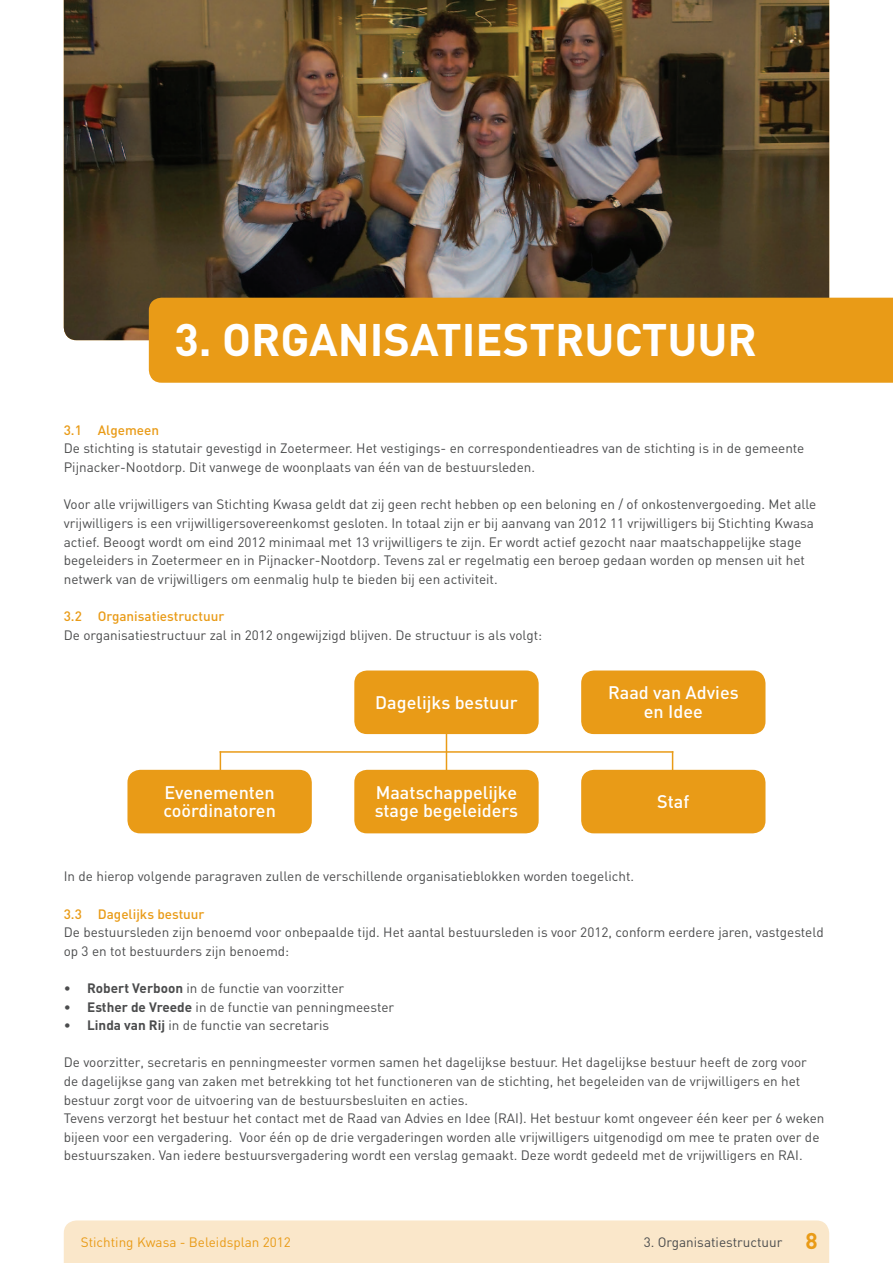
<style>
.page{position:relative;width:893px;height:1263px;background:#fff}
.page>*{position:absolute;margin:0;border:0;box-sizing:border-box;transform-origin:0 0}
.t1{font:700 45px "DIN";color:#fff}
.t2{font:700 22.5px "DIN";color:#e99b17}
.t3{font:500 18px/18.6px "DIN";color:#fff}
.t4{font:13.5px/18.6px "DIN";color:#4b4c4d}
.t5{font:500 13.5px "DIN";color:#e99b17}
.t6{font:13.5px "DIN";color:#e99b17}
.s1{font-weight:700}
</style>
<div class="page">
<div style="left:64px;top:1220px;width:765px;height:43px;background:#fae7ca"></div>
<img style="left:64px;top:0;width:765px;height:340px">
<div style="left:149px;top:298px;width:744px;height:85px;background:#e99b17"></div>
<div style="left:354px;top:670px;width:185px;height:64px;background:#e99b17;border-radius:13px"></div>
<div style="left:354px;top:770px;width:185px;height:63px;background:#e99b17;border-radius:13px"></div>
<div style="left:581px;top:770px;width:184px;height:63px;background:#e99b17;border-radius:13px"></div>
<div style="left:581px;top:670px;width:184px;height:64px;background:#e99b17;border-radius:13px"></div>
<div style="left:127px;top:770px;width:185px;height:63px;background:#e99b17;border-radius:13px"></div>
<hr style="left:446px;top:712px;width:1px;height:73px;background:#e99b17">
<hr style="left:220px;top:751px;width:453px;height:2px;background:#e99b17">
<hr style="left:672px;top:751px;width:1px;height:73px;background:#e99b17">
<hr style="left:220px;top:751px;width:1px;height:73px;background:#e99b17">
<h1 class="t1" style="left:174px;top:311px;width:584px">3. ORGANISATIESTRUCTUUR</h1>
<p class="t5" style="left:64px;top:421px;width:97px">3.1 Algemeen</p>
<p class="t4" style="left:64px;top:439px;width:742px">De stichting is statutair gevestigd in Zoetermeer. Het vestigings- en correspondentieadres van de stichting is in de gemeente<br>Pijnacker-Nootdorp. Dit vanwege de woonplaats van één van de bestuursleden.</p>
<p class="t4" style="left:64px;top:495px;width:754px">Voor alle vrijwilligers van Stichting Kwasa geldt dat zij geen recht hebben op een beloning en / of onkostenvergoeding. Met alle vrijwilligers is een vrijwilligersovereenkomst gesloten. In totaal zijn er bij aanvang van 2012 11 vrijwilligers bij Stichting Kwasa actief. Beoogt wordt om eind 2012 minimaal met 13 vrijwilligers te zijn. Er wordt actief gezocht naar maatschappelijke stage begeleiders in Zoetermeer en in Pijnacker-Nootdorp. Tevens zal er regelmatig een beroep gedaan worden op mensen uit het netwerk van de vrijwilligers om eenmalig hulp te bieden bij een activiteit.</p>
<p class="t5" style="left:64px;top:607px;width:162px">3.2 Organisatiestructuur</p>
<p class="t4" style="left:64px;top:625px;width:480px">De organisatiestructuur zal in 2012 ongewijzigd blijven. De structuur is als volgt:</p>
<h3 class="t3" style="left:375px;top:692px;width:144px">Dagelijks bestuur</h3>
<h3 class="t3" style="left:608px;top:683px;width:132px;text-align:center">Raad van Advies en Idee</h3>
<h3 class="t3" style="left:375px;top:782px;width:145px">Maatschappelijke stage begeleiders</h3>
<h3 class="t3" style="left:163px;top:782px;width:114px">Evenementen coördinatoren</h3>
<h3 class="t3" style="left:657px;top:791px;width:34px">Staf</h3>
<p class="t4" style="left:64px;top:867px;width:572px">In de hierop volgende paragraven zullen de verschillende organisatieblokken worden toegelicht.</p>
<p class="t5" style="left:64px;top:905px;width:142px">3.3 Dagelijks bestuur</p>
<p class="t4" style="left:64px;top:923px;width:761px">De bestuursleden zijn benoemd voor onbepaalde tijd. Het aantal bestuursleden is voor 2012, conform eerdere jaren, vastgesteld op 3 en tot bestuurders zijn benoemd:</p>
<p class="t4" style="left:64px;top:978px;width:282px">• <span class="s1">Robert Verboon</span> in de functie van voorzitter</p>
<p class="t4" style="left:64px;top:997px;width:332px">• <span class="s1">Esther de Vreede</span> in de functie van penningmeester</p>
<p class="t4" style="left:64px;top:1016px;width:267px">• <span class="s1">Linda van Rij</span> in de functie van secretaris</p>
<p class="t4" style="left:64px;top:1053px;width:762px">De voorzitter, secretaris en penningmeester vormen samen het dagelijkse bestuur. Het dagelijkse bestuur heeft de zorg voor de dagelijkse gang van zaken met betrekking tot het functioneren van de stichting, het begeleiden van de vrijwilligers en het bestuur zorgt voor de uitvoering van de bestuursbesluiten en acties.<br>Tevens verzorgt het bestuur het contact met de Raad van Advies en Idee (RAI). Het bestuur komt ongeveer één keer per 6 weken bijeen voor een vergadering. Voor één op de drie vergaderingen worden alle vrijwilligers uitgenodigd om mee te praten over de bestuurszaken. Van iedere bestuursvergadering wordt een verslag gemaakt. Deze wordt gedeeld met de vrijwilligers en RAI.</p>
<p class="t6" style="left:81px;top:1234px;width:212px">Stichting Kwasa - Beleidsplan 2012</p>
<h2 class="t2" style="left:806px;top:1226px;width:14px">8</h2>
<p class="t4" style="left:644px;top:1233px;width:140px">3. Organisatiestructuur</p>
</div>
